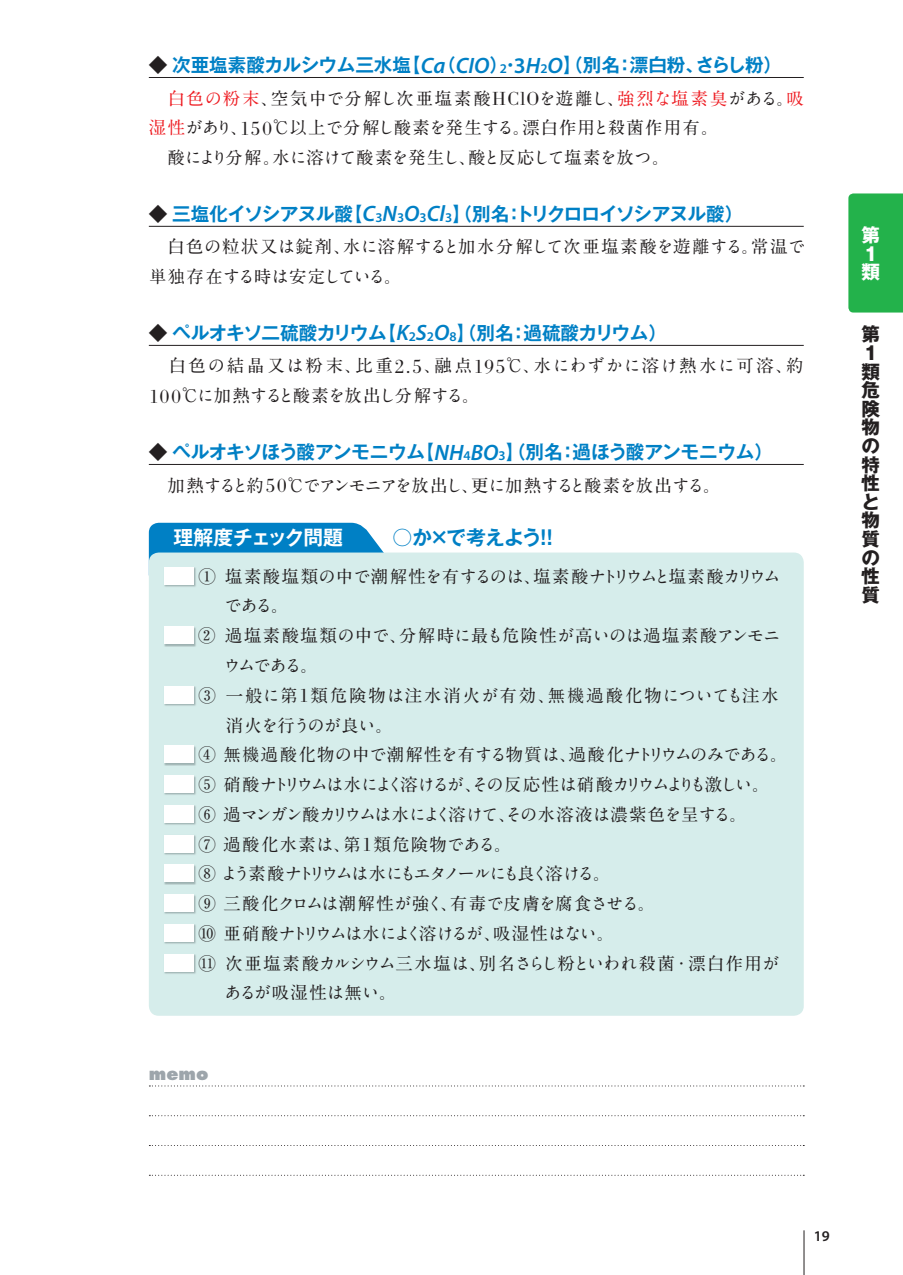
<style>
.page{position:relative;width:903px;height:1275px;background:#fff}
.page>*{position:absolute;margin:0;border:0;box-sizing:border-box;transform-origin:0 0}
.t1{font:700 19.78px "Gothic MB101 Pro De";letter-spacing:-.05em;color:#0080c5}
.t2{font:700 19.78px "Gothic MB101 Pro De";letter-spacing:-.02em;color:#fff}
.t3{font:700 18.55px "Gothic MB101 Pro De";letter-spacing:-.02em;color:#0080c5}
.t4{font:700 18.55px "Gothic MB101 Pro De";color:#0080c5}
.t5{font:700 18.55px/18.6px "Gothic MB101 Pro";color:#231f20}
.t6{font:700 18.55px/18.6px "Gothic MB101 Pro";color:#fff}
.t7{font:700 17.32px "A1 Mincho Std";letter-spacing:-.005em;color:#231f20}
.t8{font:700 17.32px/29.8px "A1 Mincho Std";letter-spacing:.065em;color:#231f20}
.t9{font:700 17.32px/29.8px "A1 Mincho Std";letter-spacing:.025em;color:#231f20}
.t10{font:700 17.32px "A1 Mincho Std";letter-spacing:-.045em;color:#231f20}
.t11{font:700 17.32px "A1 Mincho Std";letter-spacing:-.14em;color:#231f20}
.t12{font:700 17.32px "A1 Mincho Std";letter-spacing:-.07em;color:#231f20}
.t13{font:700 17.32px "A1 Mincho Std";letter-spacing:.02em;color:#231f20}
.t14{font:700 17.32px "A1 Mincho Std";letter-spacing:.115em;color:#231f20}
.t15{font:700 17.32px "A1 Mincho Std";letter-spacing:-.165em;color:#231f20}
.t16{font:700 17.32px "A1 Mincho Std";letter-spacing:-.1em;color:#231f20}
.t17{font:700 17.32px "A1 Mincho Std";letter-spacing:.08em;color:#231f20}
.t18{font:800 17.32px "Futura";color:#9da5ab}
.t19{font:600 14.88px "Myriad Pro";color:#231f20}
.s1{color:#231f20}
.s2{font-family:"Myriad Pro";font-weight:600;font-style:italic;font-size:22.4px}
.s3{font-family:"Myriad Pro";font-weight:600;font-size:13.47px}
.s4{font-family:"Myriad Pro";font-weight:600;font-size:22.4px}
.s5{color:#ee1d23}
.s6{font-family:"Bodoni Ant T Ligh";font-weight:400;font-size:19.6px}
.s7{font-family:"Bodoni Ant T Ligh";font-weight:400;font-size:20.3px}
</style>
<div class="page">
<hr style="left:804px;top:1230px;width:1px;height:45px;background:#231f20">
<div style="left:848px;top:193px;width:55px;height:120px;background:#23b24b"></div>
<div style="left:149px;top:523px;width:234px;height:36px;background:#0080c5"></div>
<div style="left:149px;top:552px;width:655px;height:464px;background:#d6edeb;border-radius:10px"></div>
<img style="left:164px;top:567px;width:32px;height:20px">
<div style="left:164px;top:567px;width:29px;height:17px;background:#fff"></div>
<img style="left:164px;top:627px;width:32px;height:20px">
<div style="left:164px;top:626px;width:29px;height:18px;background:#fff"></div>
<img style="left:164px;top:686px;width:32px;height:20px">
<div style="left:164px;top:686px;width:29px;height:17px;background:#fff"></div>
<img style="left:164px;top:746px;width:32px;height:20px">
<div style="left:164px;top:746px;width:29px;height:17px;background:#fff"></div>
<img style="left:164px;top:775px;width:32px;height:20px">
<div style="left:164px;top:775px;width:29px;height:18px;background:#fff"></div>
<img style="left:164px;top:805px;width:32px;height:20px">
<div style="left:164px;top:805px;width:29px;height:17px;background:#fff"></div>
<img style="left:164px;top:835px;width:32px;height:20px">
<div style="left:164px;top:835px;width:29px;height:17px;background:#fff"></div>
<img style="left:164px;top:865px;width:32px;height:20px">
<div style="left:164px;top:865px;width:29px;height:17px;background:#fff"></div>
<img style="left:164px;top:894px;width:32px;height:20px">
<div style="left:164px;top:894px;width:29px;height:18px;background:#fff"></div>
<img style="left:164px;top:924px;width:32px;height:20px">
<div style="left:164px;top:924px;width:29px;height:17px;background:#fff"></div>
<img style="left:164px;top:954px;width:32px;height:20px">
<div style="left:164px;top:954px;width:29px;height:17px;background:#fff"></div>
<hr style="left:149px;top:77px;width:655px;height:1px;background:#231f20">
<hr style="left:149px;top:226px;width:655px;height:1px;background:#231f20">
<hr style="left:149px;top:345px;width:655px;height:1px;background:#231f20">
<hr style="left:149px;top:464px;width:655px;height:1px;background:#231f20">
<svg style="left:149px;top:1085px;width:655px;height:1px"></svg>
<svg style="left:149px;top:1115px;width:655px;height:1px"></svg>
<svg style="left:149px;top:1145px;width:655px;height:1px"></svg>
<svg style="left:149px;top:1175px;width:655px;height:1px"></svg>
<p class="t4" style="left:149px;top:50px;width:635px"><span class="s1">◆</span> 次亜塩素酸カルシウム三水塩【<span class="s2">Ca</span>（<span class="s2">CIO</span>）<span class="s3">2</span>・<span class="s4">3</span><span class="s2">H</span><span class="s3">2</span><span class="s2">O</span>】（別名：漂白粉、さらし粉）</p>
<p class="t8" style="left:168px;top:81px;width:638px"><span class="s5">白色の粉末</span>、空気中で分解し次亜塩素酸<span class="s6">HClO</span>を遊離し、<span class="s5">強烈な塩素臭</span>がある。<span class="s5">吸</span></p>
<p class="t9" style="left:149px;top:111px;width:571px"><span class="s5">湿性</span>があり、<span class="s7">150</span>℃以上で分解し酸素を発生する。漂白作用と殺菌作用有。</p>
<p class="t10" style="left:168px;top:144px;width:503px">酸により分解。水に溶けて酸素を発生し、酸と反応して塩素を放つ。</p>
<p class="t3" style="left:149px;top:199px;width:596px"><span class="s1">◆</span> 三塩化イソシアヌル酸【<span class="s2">C</span><span class="s3">3</span><span class="s2">N</span><span class="s3">3</span><span class="s2">O</span><span class="s3">3</span><span class="s2">Cl</span><span class="s3">3</span>】（別名：トリクロロイソシアヌル酸）</p>
<p class="t9" style="left:149px;top:230px;width:657px;text-indent:18px">白色の粒状又は錠剤、水に溶解すると加水分解して次亜塩素酸を遊離する。常温で単独存在する時は安定している。</p>
<p class="t3" style="left:149px;top:318px;width:520px"><span class="s1">◆</span> ペルオキソ二硫酸カリウム【<span class="s2">K</span><span class="s3">2</span><span class="s2">S</span><span class="s3">2</span><span class="s2">O</span><span class="s3">8</span>】（別名：過硫酸カリウム）</p>
<p class="t8" style="left:149px;top:349px;width:656px;text-indent:20px">白色の結晶又は粉末、比重<span class="s7">2</span><span class="s6">.</span><span class="s7">5</span>、融点<span class="s7">195</span>℃、水にわずかに溶け熱水に可溶、約<br><span class="s7">100</span>℃に加熱すると酸素を放出し分解する。</p>
<p class="t3" style="left:149px;top:437px;width:626px"><span class="s1">◆</span> ペルオキソほう酸アンモニウム【<span class="s2">NH</span><span class="s3">4</span><span class="s2">BO</span><span class="s3">3</span>】（別名：過ほう酸アンモニウム）</p>
<p class="t12" style="left:168px;top:471px;width:554px">加熱すると約<span class="s7">50</span>℃でアンモニアを放出し、更に加熱すると酸素を放出する。</p>
<p class="t2" style="left:174px;top:521px;width:171px">理解度チェック問題</p>
<p class="t1" style="left:393px;top:521px;width:168px">○か×で考えよう！！</p>
<p class="t7" style="left:198px;top:562px;width:584px">① 塩素酸塩類の中で潮解性を有するのは、塩素酸ナトリウムと塩素酸カリウム</p>
<p class="t7" style="left:224px;top:592px;width:66px">である。</p>
<p class="t13" style="left:198px;top:622px;width:584px">② 過塩素酸塩類の中で、分解時に最も危険性が高いのは過塩素酸アンモニ</p>
<p class="t7" style="left:223px;top:651px;width:96px">ウムである。</p>
<p class="t14" style="left:199px;top:681px;width:582px">③ 一般に第<span class="s7">1</span>類危険物は注水消火が有効、無機過酸化物についても注水</p>
<p class="t10" style="left:226px;top:711px;width:169px">消火を行うのが良い。</p>
<p class="t7" style="left:198px;top:741px;width:590px">④ 無機過酸化物の中で潮解性を有する物質は、過酸化ナトリウムのみである。</p>
<p class="t11" style="left:198px;top:770px;width:573px">⑤ 硝酸ナトリウムは水によく溶けるが、その反応性は硝酸カリウムよりも激しい。</p>
<p class="t10" style="left:198px;top:800px;width:550px">⑥ 過マンガン酸カリウムは水によく溶けて、その水溶液は濃紫色を呈する。</p>
<p class="t17" style="left:198px;top:830px;width:314px">⑦ 過酸化水素は、第<span class="s7">1</span>類危険物である。</p>
<p class="t15" style="left:198px;top:860px;width:414px">⑧ よう素酸ナトリウムは水にもエタノールにも良く溶ける。</p>
<p class="t7" style="left:198px;top:890px;width:458px">⑨ 三酸化クロムは潮解性が強く、有毒で皮膚を腐食させる。</p>
<p class="t16" style="left:198px;top:919px;width:417px">⑩ 亜硝酸ナトリウムは水によく溶けるが、吸湿性はない。</p>
<p class="t7" style="left:198px;top:949px;width:583px">⑪ 次亜塩素酸カルシウム三水塩は、別名さらし粉といわれ殺菌・漂白作用が</p>
<p class="t7" style="left:224px;top:979px;width:174px">あるが吸湿性は無い。</p>
<p class="t18" style="left:149px;top:1063px;width:61px">memo</p>
<p class="t6" style="left:861px;top:223px;width:20px">第<br>1類</p>
<p class="t5" style="left:861px;top:323px;width:20px">第<br>１類危険物の特性と物質の性質</p>
<p class="t19" style="left:814px;top:1226px;width:17px">19</p>
</div>
